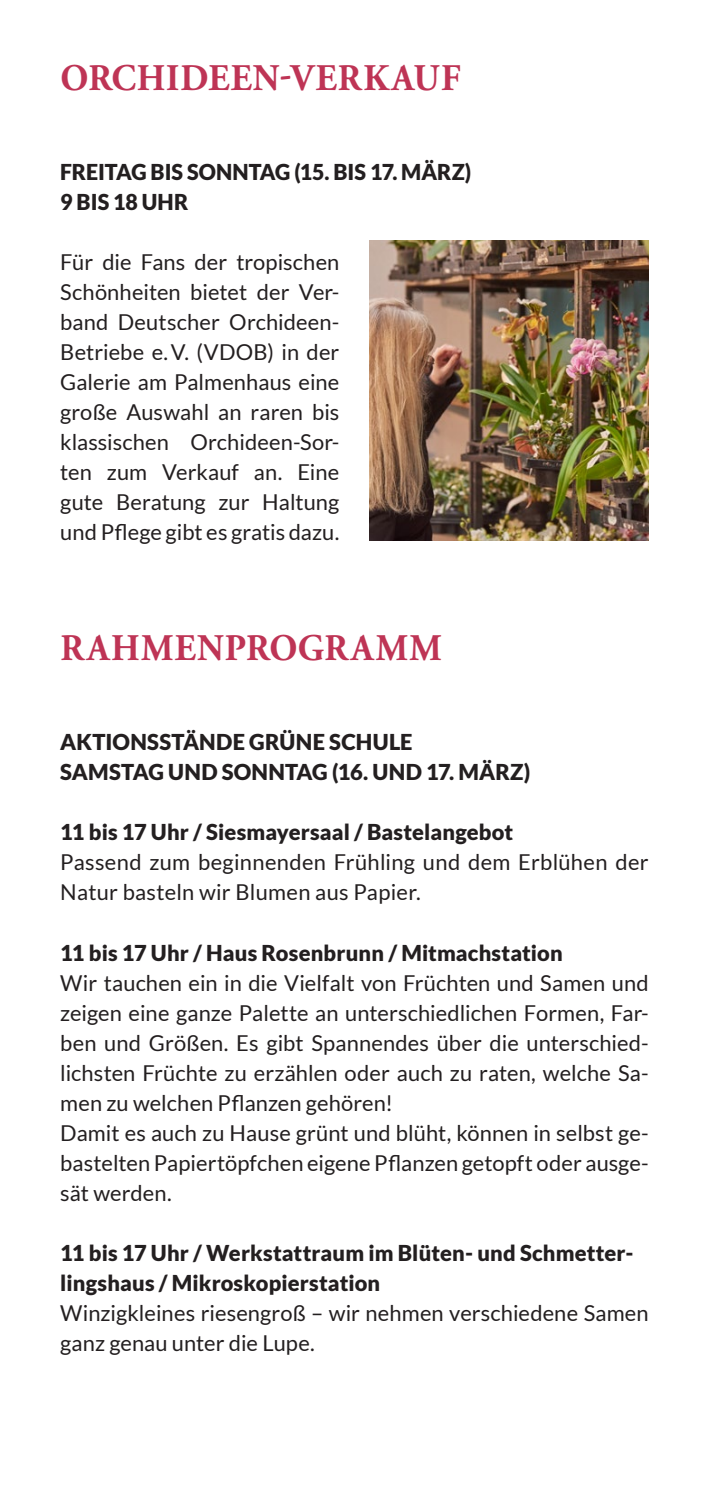
<style>
.page{position:relative;width:709px;height:1489px;background:#fff}
.page>*{position:absolute;margin:0;border:0;box-sizing:border-box;transform-origin:0 0}
.t1{font:700 37.5px "Adobe Garamond Pro";letter-spacing:.03em;color:#be3455;scale:.95 1}
.t2{font:22px/30px "Lato";letter-spacing:.005em;color:#231f20}
.t3{font:900 22px/30px "Lato";letter-spacing:.005em;color:#231f20}
</style>
<div class="page">
<img style="left:369px;top:240px;width:279px;height:300px">
<h1 class="t1" style="left:60px;top:56px;width:422px">ORCHIDEEN-VERKAUF</h1>
<p class="t3" style="left:60px;top:156px;width:412px">FREITAG BIS SONNTAG (15. BIS 17. MÄRZ)<br>9 BIS 18 UHR</p>
<p class="t2" style="left:60px;top:247px;width:281px;text-align:justify">Für die Fans der tropischen Schönheiten bietet der Ver&shy;band Deutscher Orchideen-Betriebe e.V. (VDOB) in der Galerie am Palmenhaus eine große Auswahl an raren bis klassischen Orchideen-Sor&shy;ten zum Verkauf an. Eine gute Beratung zur Haltung und Pflege gibt es gratis dazu.</p>
<h1 class="t1" style="left:60px;top:626px;width:403px">RAHMENPROGRAMM</h1>
<p class="t3" style="left:60px;top:726px;width:471px">AKTIONSSTÄNDE GRÜNE SCHULE<br>SAMSTAG UND SONNTAG (16. UND 17. MÄRZ)</p>
<p class="t3" style="left:60px;top:816px;width:454px">11 bis 17 Uhr / Siesmayersaal / Bastelangebot</p>
<p class="t2" style="left:60px;top:847px;width:590px">Passend zum beginnenden Frühling und dem Erblühen der<br>Natur basteln wir Blumen aus Papier.</p>
<p class="t3" style="left:60px;top:936px;width:504px">11 bis 17 Uhr / Haus Rosenbrunn / Mitmachstation</p>
<p class="t2" style="left:60px;top:967px;width:590px">Wir tauchen ein in die Vielfalt von Früchten und Samen und zeigen eine ganze Palette an unterschiedlichen Formen, Far&shy;ben und Größen. Es gibt Spannendes über die unterschied&shy;lichsten Früchte zu erzählen oder auch zu raten, welche Sa&shy;men zu welchen Pflanzen gehören!<br>Damit es auch zu Hause grünt und blüht, können in selbst ge&shy;bastelten Papiertöpfchen eigene Pflanzen getopft oder ausge&shy;sät werden.</p>
<p class="t3" style="left:60px;top:1236px;width:575px">11 bis 17 Uhr / Werkstattraum im Blüten- und Schmetter&shy;lingshaus / Mikroskopierstation</p>
<p class="t2" style="left:60px;top:1297px;width:590px">Winzigkleines riesengroß – wir nehmen verschiedene Samen ganz genau unter die Lupe.</p>
</div>
